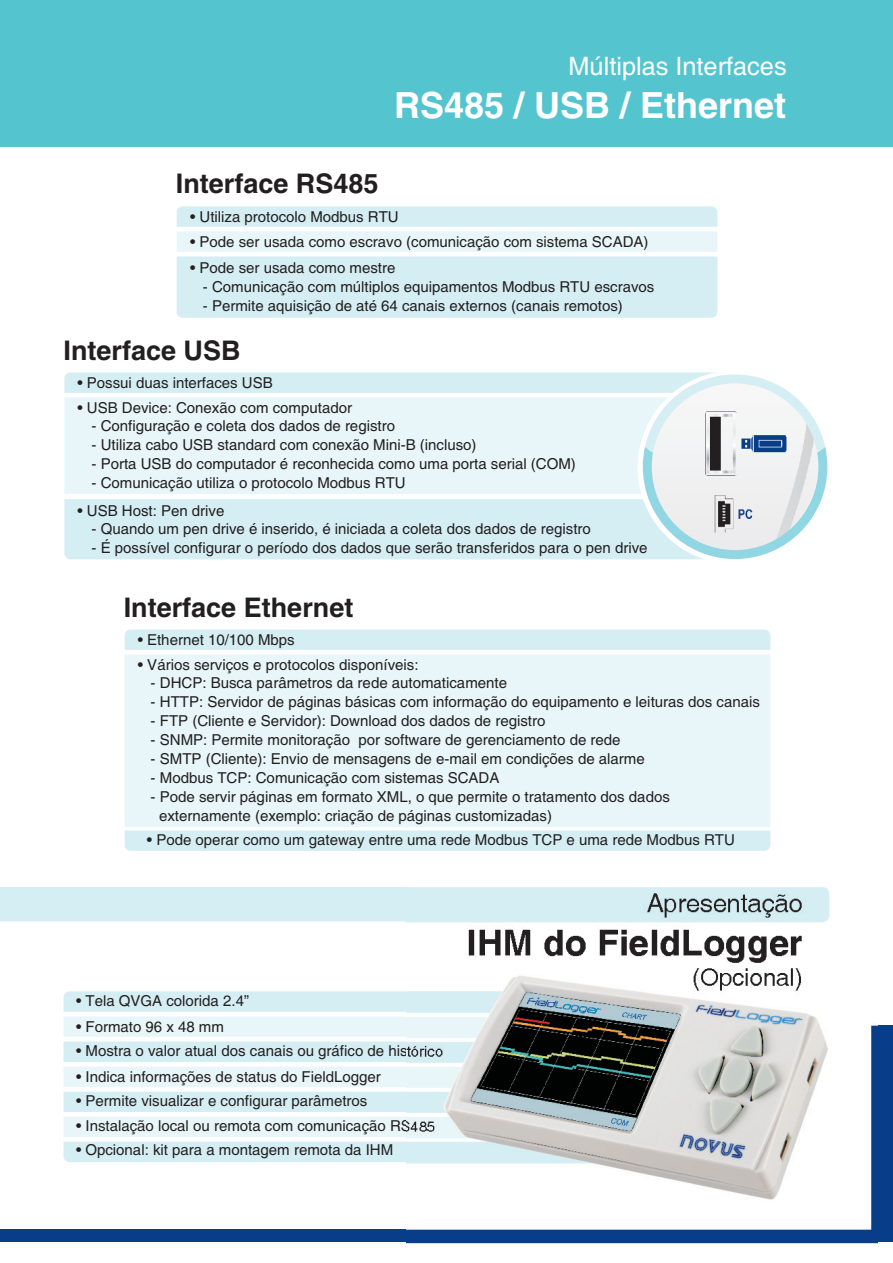
<style>
.page{position:relative;width:893px;height:1263px;background:#fff}
.page>*{position:absolute;margin:0;border:0;box-sizing:border-box;transform-origin:0 0}
.t1{font:700 36px "Helvetica";color:#fff}
.t2{font:700 27px "Helvetica";color:#231f20}
.t3{font:25.35px "Helvetica";color:#fff}
.t4{font:15px/19px "Helvetica";color:#231f20}
</style>
<div class="page">
<div style="left:64px;top:1142px;width:342px;height:20px;background:#d5eef3"></div>
<div style="left:0;top:0;width:893px;height:147px;background:#54c5cf"></div>
<div style="left:0;top:1229px;width:893px;height:13px;background:#083e89"></div>
<div style="left:871px;top:1026px;width:22px;height:216px;background:#083e89"></div>
<svg style="left:64px;top:991px;width:342px;height:21px;background:#d6eef3"></svg>
<div style="left:64px;top:1016px;width:682px;height:21px;background:#e8f6f9"></div>
<div style="left:64px;top:1041px;width:682px;height:21px;background:#d5eef3"></div>
<div style="left:64px;top:1092px;width:682px;height:20px;background:#d5eef3"></div>
<div style="left:64px;top:1066px;width:682px;height:21px;background:#e8f6f9"></div>
<div style="left:64px;top:1117px;width:682px;height:20px;background:#e8f6f9"></div>
<svg style="left:177px;top:206px;width:540px;height:112px;background:#dcf0f5"></svg>
<div style="left:125px;top:655px;width:645px;height:172px;background:#e8f6f9"></div>
<div style="left:125px;top:629px;width:645px;height:21px;background:#d5eef3"></div>
<svg style="left:64px;top:372px;width:764px;height:188px"></svg>
<div style="left:0;top:887px;width:406px;height:34px;background:#d5eef3"></div>
<div style="left:125px;top:830px;width:645px;height:21px;background:#d5eef3"></div>
<img style="left:406px;top:887px;width:471px;height:357px">
<p class="t3" style="left:568px;top:57px;width:220px">Múltiplas Interfaces</p>
<p class="t1" style="left:394px;top:92px;width:394px">RS485 / USB / Ethernet</p>
<p class="t2" style="left:176px;top:174px;width:204px">Interface RS485</p>
<p class="t4" style="left:190px;top:209px;width:210px">• Utiliza protocolo Modbus RTU</p>
<p class="t4" style="left:190px;top:234px;width:460px">• Pode ser usada como escravo (comunicação com sistema SCADA)</p>
<p class="t4" style="left:190px;top:260px;width:207px">• Pode ser usada como mestre</p>
<p class="t4" style="left:203px;top:278px;width:453px">- Comunicação com múltiplos equipamentos Modbus RTU escravos</p>
<p class="t4" style="left:203px;top:297px;width:421px">- Permite aquisição de até 64 canais externos (canais remotos)</p>
<p class="t2" style="left:64px;top:340px;width:179px">Interface USB</p>
<p class="t4" style="left:77px;top:374px;width:197px">• Possui duas interfaces USB</p>
<p class="t4" style="left:77px;top:400px;width:276px">• USB Device: Conexão com computador</p>
<p class="t4" style="left:92px;top:418px;width:305px">- Configuração e coleta dos dados de registro</p>
<p class="t4" style="left:92px;top:437px;width:387px">- Utiliza cabo USB standard com conexão Mini-B (incluso)</p>
<p class="t4" style="left:92px;top:456px;width:486px">- Porta USB do computador é reconhecida como uma porta serial (COM)</p>
<p class="t4" style="left:92px;top:475px;width:316px">- Comunicação utiliza o protocolo Modbus RTU</p>
<p class="t4" style="left:77px;top:502px;width:148px">• USB Host: Pen drive</p>
<p class="t4" style="left:92px;top:520px;width:501px">- Quando um pen drive é inserido, é iniciada a coleta dos dados de registro</p>
<p class="t4" style="left:92px;top:539px;width:558px">- É possível configurar o período dos dados que serão transferidos para o pen drive</p>
<p class="t2" style="left:124px;top:597px;width:231px">Interface Ethernet</p>
<p class="t4" style="left:138px;top:631px;width:159px">• Ethernet 10/100 Mbps</p>
<p class="t4" style="left:138px;top:656px;width:282px">• Vários serviços e protocolos disponíveis:</p>
<p class="t4" style="left:151px;top:674px;width:358px">- DHCP: Busca parâmetros da rede automaticamente</p>
<p class="t4" style="left:151px;top:693px;width:611px">- HTTP: Servidor de páginas básicas com informação do equipamento e leituras dos canais</p>
<p class="t4" style="left:151px;top:712px;width:396px">- FTP (Cliente e Servidor): Download dos dados de registro</p>
<p class="t4" style="left:151px;top:731px;width:471px">- SNMP: Permite monitoração por software de gerenciamento de rede</p>
<p class="t4" style="left:151px;top:750px;width:496px">- SMTP (Cliente): Envio de mensagens de e-mail em condições de alarme</p>
<p class="t4" style="left:151px;top:770px;width:350px">- Modbus TCP: Comunicação com sistemas SCADA</p>
<p class="t4" style="left:159px;top:789px;width:512px;text-indent:-8px">- Pode servir páginas em formato XML, o que permite o tratamento dos dados externamente (exemplo: criação de páginas customizadas)</p>
<p class="t4" style="left:147px;top:831px;width:589px">• Pode operar como um gateway entre uma rede Modbus TCP e uma rede Modbus RTU</p>
<p class="t4" style="left:76px;top:993px;width:174px">• Tela QVGA colorida 2.4”</p>
<p class="t4" style="left:76px;top:1018px;width:149px">• Formato 96 x 48 mm</p>
<p class="t4" style="left:76px;top:1043px;width:370px">• Mostra o valor atual dos canais ou gráfico de histórico</p>
<p class="t4" style="left:76px;top:1068px;width:306px">• Indica informações de status do FieldLogger</p>
<p class="t4" style="left:76px;top:1093px;width:293px">• Permite visualizar e configurar parâmetros</p>
<p class="t4" style="left:76px;top:1118px;width:361px">• Instalação local ou remota com comunicação RS485</p>
<p class="t4" style="left:76px;top:1142px;width:319px">• Opcional: kit para a montagem remota da IHM</p>
</div>
